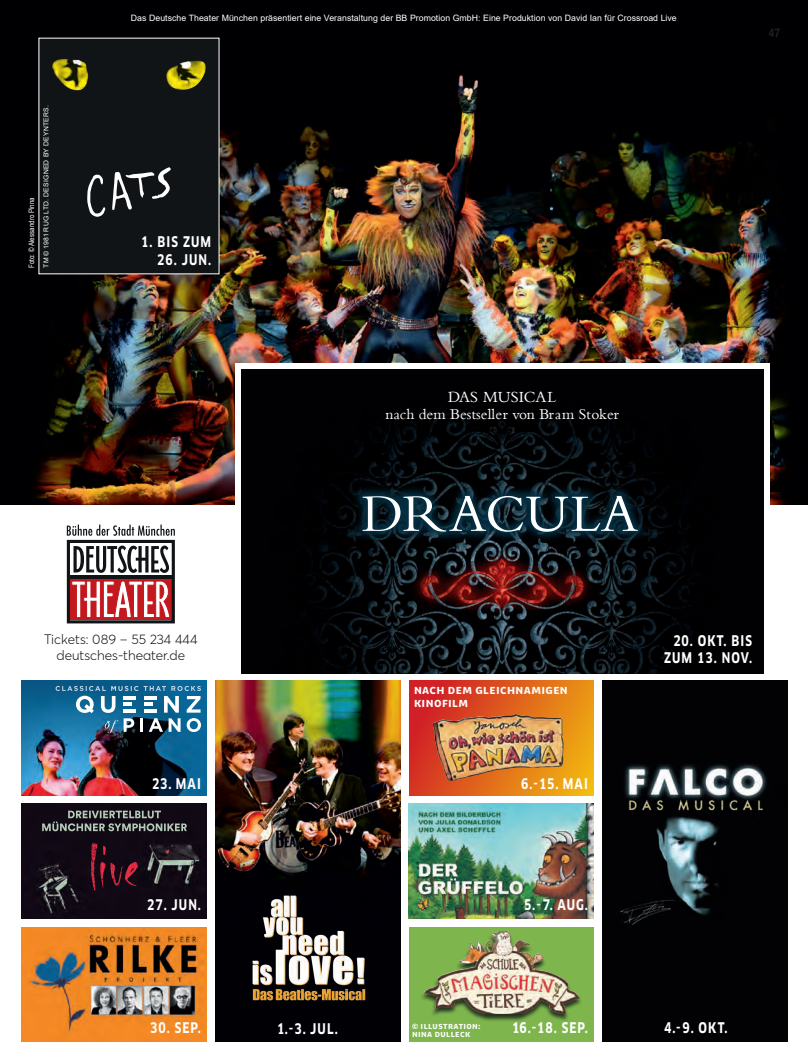
<style>
.page{position:relative;width:808px;height:1063px;background:#fff}
.page>*{position:absolute;margin:0;border:0;box-sizing:border-box;transform-origin:0 0}
.t1{font:54.88px "Bembo MT Pro";color:#fff}
.t2{font:16.12px "Bembo MT Pro";letter-spacing:.01em;color:#fff}
.t3{font:15.5px "Bembo MT Pro";letter-spacing:.005em;color:#fff}
.t4{font:700 14.38px/17.2px "Clan OT";letter-spacing:.09em;color:#fff;text-align:right;scale:.8 1}
.t5{font:300 13.62px/16.4px "Averta";color:#111416;text-align:center}
.t6{font:700 condensed 11.88px "Helvetica Rounded LT Pro";color:#231f20}
.t7{font:700 10.5px/12.5px "Brevia";letter-spacing:.035em;color:#fff}
.t8{font:8.75px "Arial";letter-spacing:.005em;color:#fff}
.t9{font:700 7.5px/8.8px "Brevia";letter-spacing:.045em;color:#fff}
.t10{font:7.5px "Arial Narrow";letter-spacing:.005em;color:#fff}
.t11{font:6.75px "Arial";letter-spacing:.04em;color:#fff}
</style>
<div class="page">
<img style="left:0;top:0;width:808px;height:505px">
<div style="left:235px;top:363px;width:534px;height:199px;background:#fff"></div>
<img style="left:241px;top:369px;width:522px;height:304px">
<img style="left:215px;top:680px;width:185px;height:361px">
<img style="left:249px;top:888px;width:118px;height:118px">
<div style="left:39px;top:38px;width:180px;height:236px;background:#111416"></div>
<img style="left:603px;top:680px;width:184px;height:361px">
<svg style="left:352px;top:485px;width:297px;height:58px;background:#061e2a"></svg>
<div style="left:70px;top:578px;width:102px;height:42px;background:#c3181e"></div>
<svg style="left:67px;top:525px;width:108px;height:11px"></svg>
<svg style="left:73px;top:546px;width:96px;height:27px"></svg>
<svg style="left:71px;top:581px;width:99px;height:37px"></svg>
<div style="left:67px;top:540px;width:108px;height:83px;border:3px solid #111416"></div>
<hr style="left:70px;top:575px;width:102px;height:3px;background:#111416">
<img style="left:52px;top:59px;width:154px;height:31px">
<svg style="left:87px;top:174px;width:18px;height:43px"></svg>
<svg style="left:112px;top:167px;width:59px;height:43px"></svg>
<div style="left:409px;top:927px;width:184px;height:114px;background:#7eb64d"></div>
<img style="left:409px;top:804px;width:184px;height:115px">
<svg style="left:409px;top:680px;width:184px;height:116px;background:#df611c"></svg>
<img style="left:429px;top:709px;width:138px;height:82px">
<div style="left:420px;top:932px;width:163px;height:91px;background:#111416;opacity:.81"></div>
<img style="left:423px;top:931px;width:156px;height:83px">
<img style="left:22px;top:927px;width:185px;height:114px">
<img style="left:22px;top:680px;width:185px;height:116px">
<img style="left:22px;top:804px;width:185px;height:115px">
<svg style="left:76px;top:696px;width:18px;height:17px"></svg>
<svg style="left:101px;top:696px;width:14px;height:17px"></svg>
<svg style="left:124px;top:696px;width:12px;height:10px"></svg>
<hr style="left:124px;top:709px;width:12px;height:4px;background:#fff">
<svg style="left:104px;top:720px;width:14px;height:13px"></svg>
<svg style="left:124px;top:718px;width:10px;height:14px"></svg>
<hr style="left:140px;top:718px;width:3px;height:14px;background:#fff">
<svg style="left:144px;top:696px;width:37px;height:36px"></svg>
<svg style="left:187px;top:696px;width:14px;height:36px"></svg>
<img style="left:56px;top:686px;width:145px;height:5px">
<svg style="left:91px;top:843px;width:47px;height:49px;background:#370f1d"></svg>
<svg style="left:42px;top:811px;width:145px;height:20px;background:#444647"></svg>
<p class="t10" style="left:26px;top:268px;width:72px;rotate:-90deg">Foto: © Alessandro Pinna</p>
<p class="t11" style="left:41px;top:268px;width:164px;rotate:-90deg">TM © 1981 RUG LTD. DESIGNED BY DEYNTERS.</p>
<p class="t8" style="left:131px;top:12px;width:547px">Das Deutsche Theater München präsentiert eine Veranstaltung der BB Promotion GmbH: Eine Produktion von David Ian für Crossroad Live</p>
<h3 class="t4" style="left:141px;top:234px;width:89px">1. BIS ZUM</h3>
<h3 class="t4" style="left:157px;top:251px;width:69px">26. JUN.</h3>
<h3 class="t6" style="left:769px;top:26px;width:12px">47</h3>
<h2 class="t2" style="left:448px;top:387px;width:110px">DAS MUSICAL</h2>
<h3 class="t3" style="left:386px;top:405px;width:235px">nach dem Bestseller von Bram Stoker</h3>
<h1 class="t1" style="left:362px;top:480px;width:278px">DRACULA</h1>
<h3 class="t5" style="left:44px;top:631px;width:155px">Tickets: 089 – 55 234 444 deutsches-theater.de</h3>
<h3 class="t4" style="left:664px;top:632px;width:111px">20. OKT. BIS<br>ZUM 13. NOV.</h3>
<p class="t7" style="left:414px;top:685px;width:155px">NACH DEM GLEICHNAMIGEN<br>KINOFILM</p>
<h3 class="t4" style="left:152px;top:775px;width:63px">23. MAI</h3>
<h3 class="t4" style="left:521px;top:775px;width:85px">6.-15. MAI</h3>
<h3 class="t4" style="left:147px;top:896px;width:69px">27. JUN.</h3>
<h3 class="t4" style="left:524px;top:896px;width:81px">5.-7. AUG.</h3>
<h3 class="t4" style="left:150px;top:1019px;width:65px">30. SEP.</h3>
<h3 class="t4" style="left:277px;top:1020px;width:77px">1.-3. JUL.</h3>
<p class="t9" style="left:412px;top:1022px;width:70px">© ILLUSTRATION:<br>NINA DULLECK</p>
<h3 class="t4" style="left:512px;top:1019px;width:96px">16.-18. SEP.</h3>
<h3 class="t4" style="left:664px;top:1019px;width:80px">4.-9. OKT.</h3>
</div>
